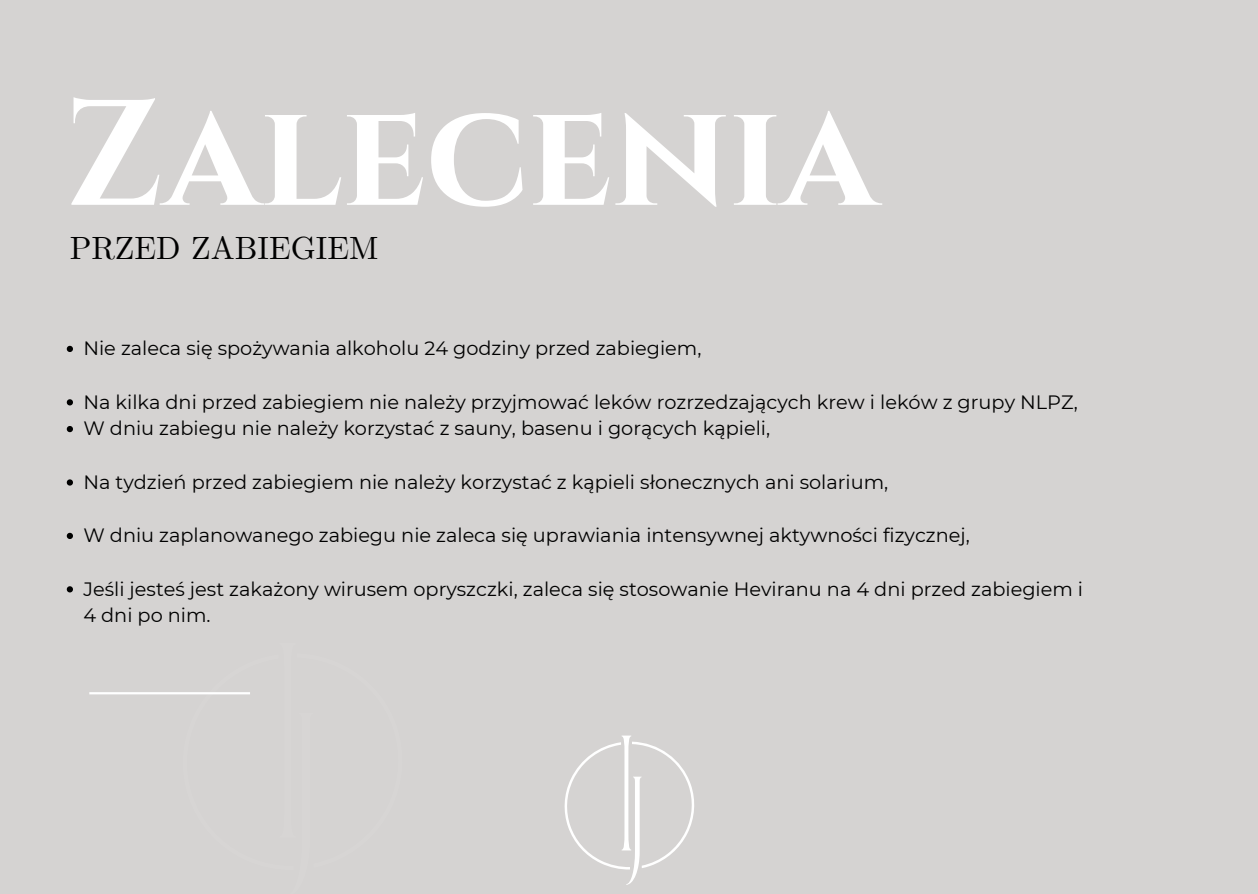
<style>
.page{position:relative;width:1258px;height:894px;background:#fff}
.page>*{position:absolute;margin:0;border:0;box-sizing:border-box;transform-origin:0 0}
.t1{font:700 149.4px "Cinzel";color:#fff}
.t2{font:32.1px "CMU Serif";color:#000}
.t3{font:19.2px/26.7px "Montserrat";color:#000}
</style>
<div class="page">
<div style="left:0;top:0;width:1258px;height:893px;background:#d5d3d2"></div>
<hr style="left:89px;top:692px;width:161px;height:2px;background:#fff">
<svg style="left:564px;top:735px;width:130px;height:149px"></svg>
<svg style="left:67px;top:346px;width:6px;height:6px"></svg>
<svg style="left:67px;top:399px;width:6px;height:6px"></svg>
<svg style="left:67px;top:426px;width:6px;height:6px"></svg>
<svg style="left:67px;top:479px;width:6px;height:6px"></svg>
<svg style="left:67px;top:532px;width:6px;height:7px"></svg>
<svg style="left:67px;top:586px;width:6px;height:6px"></svg>
<p class="t1" style="left:65px;top:60px;width:814px">Zalecenia</p>
<p class="t2" style="left:70px;top:229px;width:310px">PRZED ZABIEGIEM</p>
<h1 class="t3" style="left:83px;top:335px;width:619px">Nie zaleca się spożywania alkoholu 24 godziny przed zabiegiem,</h1>
<h2 class="t3" style="left:83px;top:388px;width:996px">Na kilka dni przed zabiegiem nie należy przyjmować leków rozrzedzających krew i leków z grupy NLPZ,</h2>
<p class="t3" style="left:83px;top:415px;width:688px">W dniu zabiegu nie należy korzystać z sauny, basenu i gorących kąpieli,</p>
<p class="t3" style="left:83px;top:468px;width:806px">Na tydzień przed zabiegiem nie należy korzystać z kąpieli słonecznych ani solarium,</p>
<p class="t3" style="left:83px;top:521px;width:888px">W dniu zaplanowanego zabiegu nie zaleca się uprawiania intensywnej aktywności fizycznej,</p>
<p class="t3" style="left:83px;top:575px;width:1001px">Jeśli jesteś jest zakażony wirusem opryszczki, zaleca się stosowanie Heviranu na 4 dni przed zabiegiem i<br>4 dni po nim.</p>
</div>
